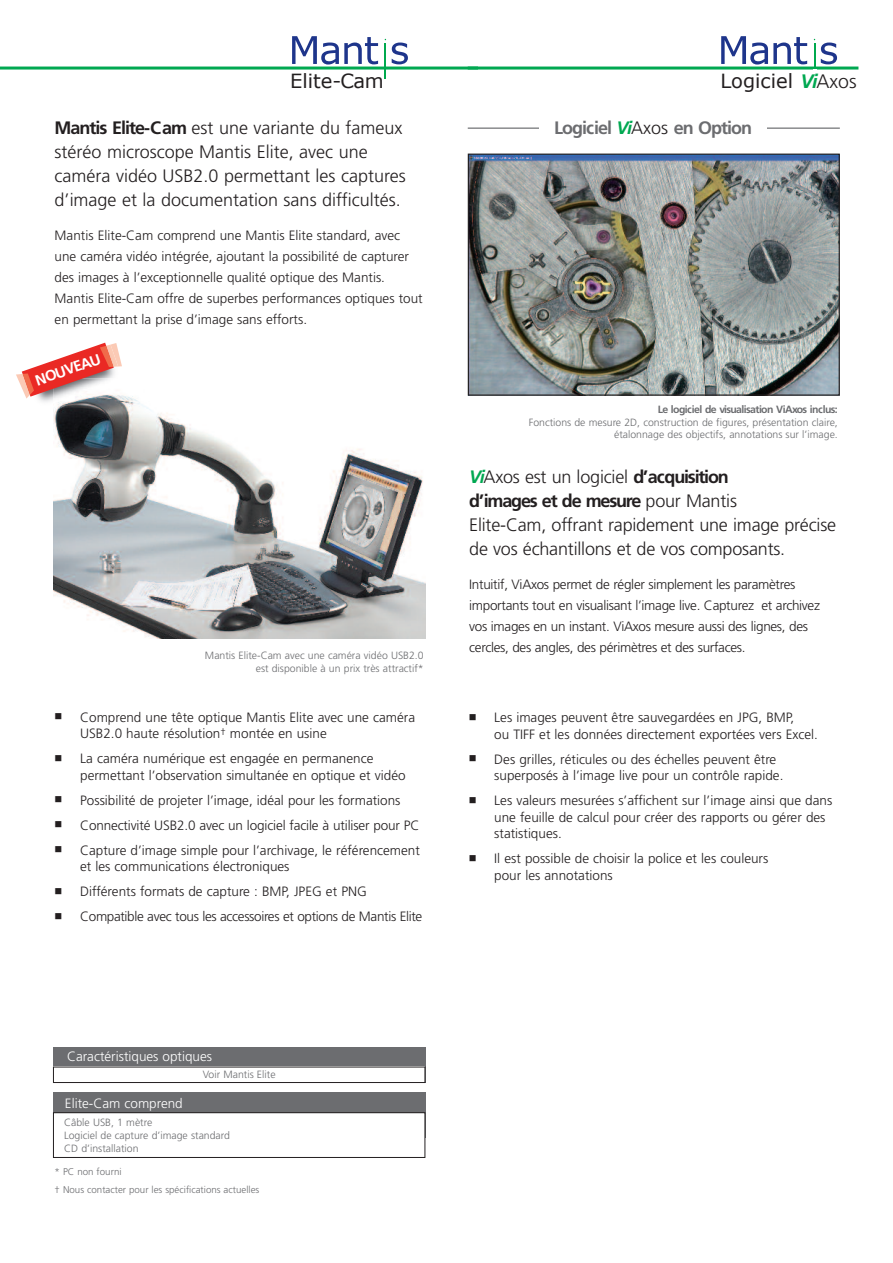
<style>
.page{position:relative;width:893px;height:1263px;background:#fff}
.page>*{position:absolute;margin:0;border:0;box-sizing:border-box;transform-origin:0 0}
.t1{font:19.5px "Verdana";color:#231f20}
.t2{font:300 18px/24px "Frutiger";color:#231f20}
.t3{font:700 18px "Frutiger";letter-spacing:-.055em;color:#6c6d70}
.t4{font:700 15px "Frutiger";color:#fff}
.t5{font:300 13.5px/16.5px "Frutiger";color:#231f20}
.t6{font:300 13.5px/21px "Frutiger";letter-spacing:-.02em;color:#231f20}
.t7{font:300 13.5px "Frutiger";letter-spacing:-.025em;color:#231f20}
.t8{font:300 13.5px "Frutiger";color:#fff}
.t9{font:300 10.5px/12.6px "Frutiger";color:#6c6d70;text-align:right}
.t10{font:700 10.5px "Frutiger";letter-spacing:-.055em;color:#6c6d70}
.t11{font:300 9.75px/17.7px "Frutiger";color:#6c6d70}
.s1{font-weight:700}
.s2{font-family:"Frutiger";font-weight:700;font-style:italic;color:#00a851}
.s3{font-family:"Frutiger";font-weight:300}
.s4{font-style:italic;color:#00a851}
.s5{font-weight:300;color:#231f20}
.s6{font-weight:700;font-style:italic;color:#00a851}
</style>
<div class="page">
<hr style="left:0;top:67px;width:478px;height:3px;background:#00a851">
<img style="left:53px;top:395px;width:372px;height:243px">
<svg style="left:292px;top:36px;width:86px;height:29px"></svg>
<hr style="left:385px;top:43px;width:1px;height:36px;background:#00a94e">
<svg style="left:392px;top:43px;width:16px;height:21px"></svg>
<hr style="left:468px;top:67px;width:390px;height:3px;background:#00a851">
<div style="left:53px;top:1092px;width:372px;height:45px;background:#6c6d70"></div>
<div style="left:53px;top:1113px;width:372px;height:44px;background:#fff"></div>
<div style="left:53px;top:1112px;width:372px;height:46px;border:1px solid #231f20"></div>
<img style="left:39px;top:342px;width:83px;height:67px">
<img style="left:53px;top:395px;width:70px;height:9px">
<svg style="left:16px;top:343px;width:106px;height:56px"></svg>
<div style="left:53px;top:1047px;width:372px;height:26px;background:#6c6d70"></div>
<div style="left:53px;top:1067px;width:372px;height:16px;background:#fff"></div>
<svg style="left:53px;top:1068px;width:1px;height:14px"></svg>
<svg style="left:425px;top:1067px;width:1px;height:16px"></svg>
<hr style="left:53px;top:1067px;width:372px;height:1px;background:#231f20">
<hr style="left:53px;top:1082px;width:372px;height:1px;background:#231f20">
<svg style="left:721px;top:36px;width:86px;height:29px"></svg>
<hr style="left:814px;top:43px;width:1px;height:36px;background:#00a94e">
<svg style="left:821px;top:43px;width:16px;height:21px"></svg>
<img style="left:470px;top:156px;width:368px;height:238px">
<div style="left:468px;top:154px;width:372px;height:242px;border:1px solid #231f20"></div>
<hr style="left:468px;top:128px;width:372px;height:1px;background:#6c6d70">
<div style="left:539px;top:114px;width:228px;height:29px;background:#fff"></div>
<h1 class="t1" style="left:290px;top:68px;width:95px">Elite-Cam</h1>
<h2 class="t2" style="left:55px;top:117px;width:353px"><span class="s1">Mantis Elite-Cam</span> est une variante du fameux stéréo microscope Mantis Elite, avec une caméra vidéo USB2.0 permettant les captures d’image et la documentation sans difficultés.</h2>
<p class="t5" style="left:55px;top:226px;width:370px;line-height:21px">Mantis Elite-Cam comprend une Mantis Elite standard, avec une caméra vidéo intégrée, ajoutant la possibilité de capturer des images à l’exceptionnelle qualité optique des Mantis.<br>Mantis Elite-Cam offre de superbes performances optiques tout en permettant la prise d’image sans efforts.</p>
<p class="t4" style="left:34px;top:375px;width:70px;rotate:-19deg">NOUVEAU</p>
<p class="t9" style="left:205px;top:650px;width:220px">Mantis Elite-Cam avec une caméra vidéo USB2.0 est disponible à un prix très attractif*</p>
<p class="t5" style="left:80px;top:710px;width:336px;text-indent:-26px">■ Comprend une tête optique Mantis Elite avec une caméra<br>USB2.0 haute résolution<sup>†</sup> montée en usine</p>
<p class="t5" style="left:80px;top:751px;width:327px;text-indent:-26px">■ La caméra numérique est engagée en permanence permettant l’observation simultanée en optique et vidéo</p>
<p class="t5" style="left:55px;top:793px;width:347px">■ Possibilité de projeter l’image, idéal pour les formations</p>
<p class="t5" style="left:55px;top:818px;width:366px">■ Connectivité USB2.0 avec un logiciel facile à utiliser pour PC</p>
<p class="t5" style="left:80px;top:843px;width:341px;text-indent:-26px">■ Capture d’image simple pour l’archivage, le référencement et les communications électroniques</p>
<p class="t5" style="left:55px;top:884px;width:314px">■ Différents formats de capture : BMP, JPEG et PNG</p>
<p class="t7" style="left:55px;top:911px;width:369px">■ Compatible avec tous les accessoires et options de Mantis Elite</p>
<h1 class="t1" style="left:720px;top:68px;width:138px">Logiciel <span class="s2">Vi</span><span class="s3">Axos</span></h1>
<h2 class="t3" style="left:554px;top:120px;width:200px">Logiciel <span class="s4">Vi</span><span class="s5">Axos</span> en Option</h2>
<p class="t10" style="left:658px;top:405px;width:182px">Le logiciel de visualisation ViAxos inclus:</p>
<p class="t9" style="left:529px;top:416px;width:311px">Fonctions de mesure 2D, construction de figures, présentation claire, étalonnage des objectifs, annotations sur l’image.</p>
<h2 class="t2" style="left:469px;top:466px;width:368px"><span class="s6">Vi</span>Axos est un logiciel <span class="s1">d’acquisition<br>d’images et de mesure</span> pour Mantis<br>Elite-Cam, offrant rapidement une image précise de vos échantillons et de vos composants.</h2>
<p class="t6" style="left:469px;top:574px;width:352px">Intuitif, ViAxos permet de régler simplement les paramètres importants tout en visualisant l’image live. Capturez et archivez vos images en un instant. ViAxos mesure aussi des lignes, des cercles, des angles, des périmètres et des surfaces.</p>
<p class="t5" style="left:494px;top:710px;width:325px;text-indent:-26px">■ Les images peuvent être sauvegardées en JPG, BMP,<br>ou TIFF et les données directement exportées vers Excel.</p>
<p class="t5" style="left:494px;top:752px;width:291px;text-indent:-25px">■ Des grilles, réticules ou des échelles peuvent être superposés à l’image live pour un contrôle rapide.</p>
<p class="t5" style="left:494px;top:793px;width:339px;text-indent:-25px">■ Les valeurs mesurées s’affichent sur l’image ainsi que dans une feuille de calcul pour créer des rapports ou gérer des statistiques.</p>
<p class="t5" style="left:494px;top:851px;width:276px;text-indent:-25px">■ Il est possible de choisir la police et les couleurs pour les annotations</p>
<p class="t8" style="left:67px;top:1050px;width:147px">Caractéristiques optiques</p>
<p class="t9" style="left:203px;top:1069px;width:74px">Voir Mantis Elite</p>
<p class="t8" style="left:65px;top:1097px;width:119px">Elite-Cam comprend</p>
<p class="t9" style="left:64px;top:1117px;width:167px;text-align:left">Câble USB, 1 mètre<br>Logiciel de capture d’image standard<br>CD d’installation</p>
<p class="t11" style="left:55px;top:1163px;width:206px">* PC non fourni<br>† Nous contacter pour les spécifications actuelles</p>
</div>
